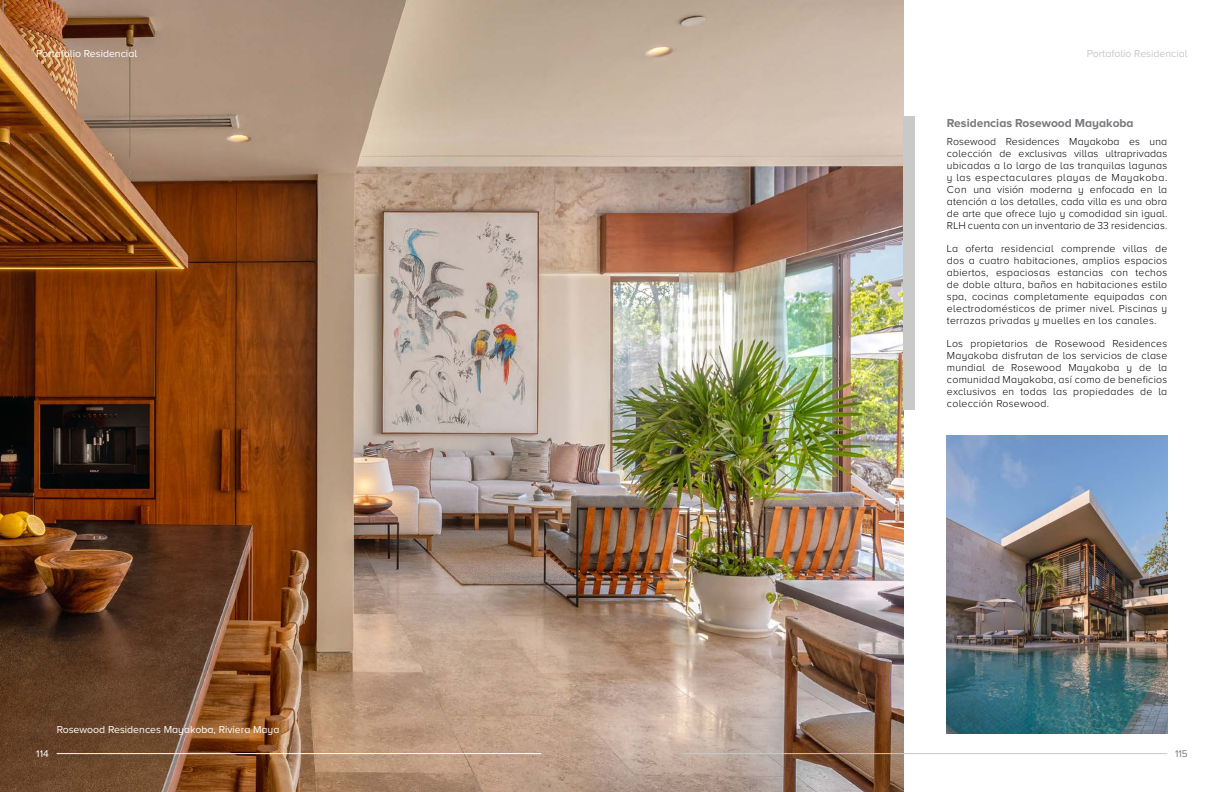
<style>
.page{position:relative;width:1224px;height:792px;background:#fff}
.page>*{position:absolute;margin:0;border:0;box-sizing:border-box;transform-origin:0 0}
.Subtítulos_4{font:700 12px "Proxima Nova A";color:#78797c}
.copy_regular{font:300 10.5px/12px "Proxima Nova A";letter-spacing:.025em;color:#000;text-align:justify}
.mini_derecha{font:10.5px "Proxima Nova A";color:#fff}
.mini_derecha-2{font:10.5px "Proxima Nova A";color:#c9c9c8}
.t1{font:10px "Proxima Nova A";color:#fff}
.t2{font:10px "Proxima Nova A";color:#78797c}
</style>
<div class="page">
<img style="left:0;top:0;width:612px;height:792px">
<img style="left:612px;top:0;width:556px;height:792px">
<p class="mini_derecha" style="left:36px;top:47px;width:102px">Portafolio Residencial</p>
<p class="mini_derecha" style="left:57px;top:724px;width:224px">Rosewood Residences Mayakoba, Riviera Maya</p>
<p class="mini_derecha-2" style="left:1087px;top:47px;width:102px">Portafolio Residencial</p>
<p class="Subtítulos_4" style="left:947px;top:116px;width:188px">Residencias Rosewood Mayakoba</p>
<p class="copy_regular" style="left:947px;top:135px;width:222px">Rosewood Residences Mayakoba es una colección de exclusivas villas ultraprivadas ubicadas a lo largo de las tranquilas lagunas y las espectaculares playas de Mayakoba.<br>Con una visión moderna y enfocada en la atención a los detalles, cada villa es una obra de arte que ofrece lujo y comodidad sin igual.<br>RLH cuenta con un inventario de 33 residencias.</p>
<p class="copy_regular" style="left:947px;top:242px;width:222px">La oferta residencial comprende villas de dos a cuatro habitaciones, amplios espacios abiertos, espaciosas estancias con techos de doble altura, baños en habitaciones estilo spa, cocinas completamente equipadas con electrodomésticos de primer nivel. Piscinas y terrazas privadas y muelles en los canales.</p>
<p class="copy_regular" style="left:947px;top:337px;width:222px">Los propietarios de Rosewood Residences Mayakoba disfrutan de los servicios de clase mundial de Rosewood Mayakoba y de la comunidad Mayakoba, así como de beneficios exclusivos en todas las propiedades de la colección Rosewood.</p>
<p class="t1" style="left:36px;top:748px;width:14px">114</p>
<p class="t2" style="left:1175px;top:748px;width:14px">115</p>
</div>
